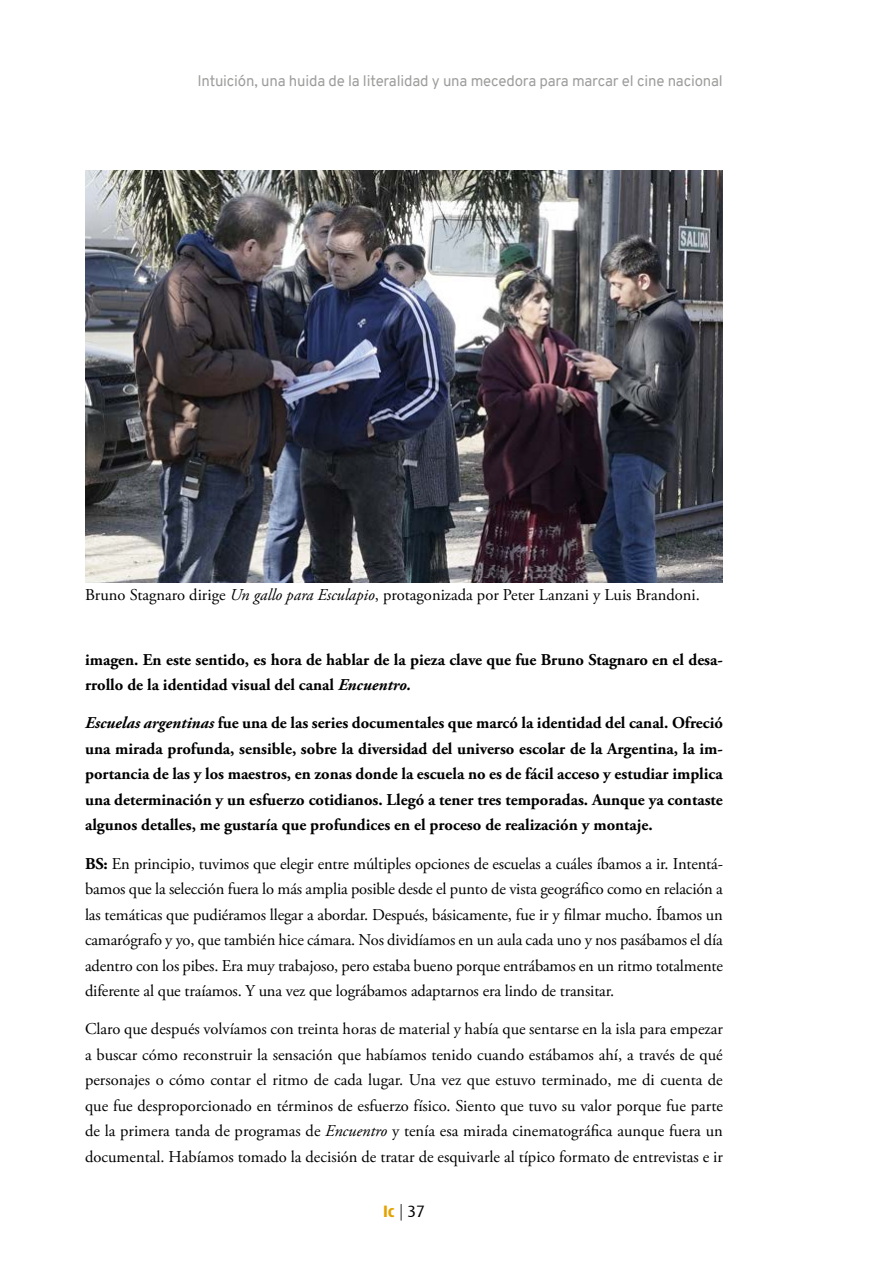
<style>
.page{position:relative;width:893px;height:1263px;background:#fff}
.page>*{position:absolute;margin:0;border:0;box-sizing:border-box;transform-origin:0 0}
.t1{font:16.5px/25.5px "Adobe Garamond Pro";letter-spacing:-.01em;color:#000;text-align:justify}
.t2{font:700 16.5px/25.5px "Adobe Garamond Pro";color:#000}
.t3{font:700 16.5px "Dax";color:#e3a200}
.t4{font:15px "Overpass";letter-spacing:-.01em;color:#9d9d9c}
.s1{font-style:italic}
.s2{font-weight:700}
.s3{font-weight:300;color:#000}
.s4{font-weight:400;color:#000}
</style>
<div class="page">
<img style="left:85px;top:170px;width:637px;height:413px">
<p class="t4" style="left:197px;top:71px;width:527px">Intuición, una huida de la literalidad y una mecedora para marcar el cine nacional</p>
<p class="t1" style="left:85px;top:582px;width:616px">Bruno Stagnaro dirige <span class="s1">Un gallo para Esculapio</span>, protagonizada por Peter Lanzani y Luis Brandoni.</p>
<p class="t2" style="left:85px;top:647px;width:639px">imagen. En este sentido, es hora de hablar de la pieza clave que fue Bruno Stagnaro en el desa&shy;rrollo de la identidad visual del canal <span class="s1">Encuentro.</span></p>
<p class="t2" style="left:85px;top:711px;width:639px;text-align:justify"><span class="s1">Escuelas argentinas</span> fue una de las series documentales que marcó la identidad del canal. Ofreció una mirada profunda, sensible, sobre la diversidad del universo escolar de la Argentina, la im&shy;portancia de las y los maestros, en zonas donde la escuela no es de fácil acceso y estudiar implica una determinación y un esfuerzo cotidianos. Llegó a tener tres temporadas. Aunque ya contaste algunos detalles, me gustaría que profundices en el proceso de realización y montaje.</p>
<p class="t1" style="left:85px;top:851px;width:639px"><span class="s2">BS:</span> En principio, tuvimos que elegir entre múltiples opciones de escuelas a cuáles íbamos a ir. Intentá&shy;bamos que la selección fuera lo más amplia posible desde el punto de vista geográfico como en relación a las temáticas que pudiéramos llegar a abordar. Después, básicamente, fue ir y filmar mucho. Íbamos un camarógrafo y yo, que también hice cámara. Nos dividíamos en un aula cada uno y nos pasábamos el día adentro con los pibes. Era muy trabajoso, pero estaba bueno porque entrábamos en un ritmo totalmente diferente al que traíamos. Y una vez que lográbamos adaptarnos era lindo de transitar.</p>
<p class="t1" style="left:85px;top:1017px;width:639px">Claro que después volvíamos con treinta horas de material y había que sentarse en la isla para empezar a buscar cómo reconstruir la sensación que habíamos tenido cuando estábamos ahí, a través de qué personajes o cómo contar el ritmo de cada lugar. Una vez que estuvo terminado, me di cuenta de que fue desproporcionado en términos de esfuerzo físico. Siento que tuvo su valor porque fue parte de la primera tanda de programas de <span class="s1">Encuentro</span> y tenía esa mirada cinematográfica aunque fuera un documental. Habíamos tomado la decisión de tratar de esquivarle al típico formato de entrevistas e ir</p>
<p class="t3" style="left:383px;top:1202px;width:43px">Ic <span class="s3">|</span> <span class="s4">37</span></p>
</div>
